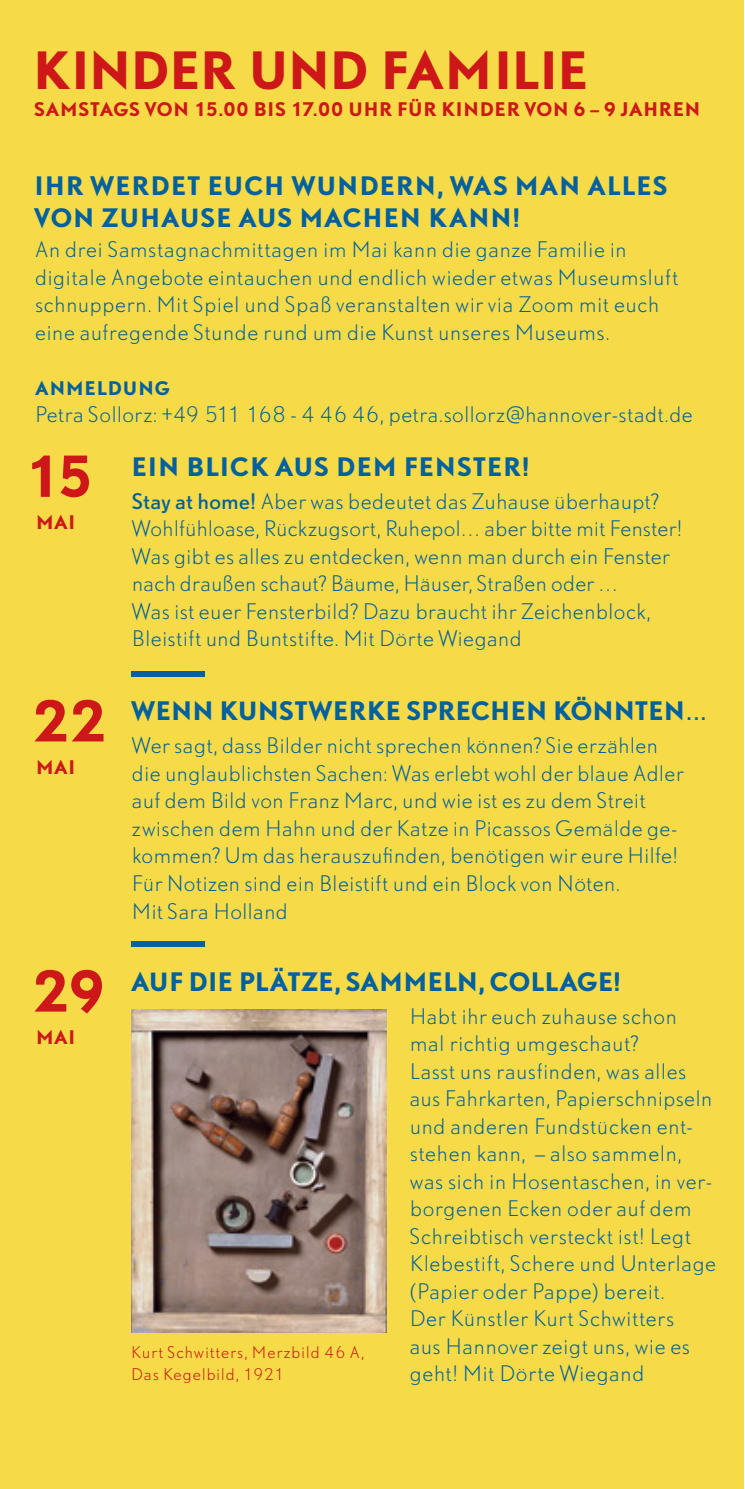
<style>
.page{position:relative;width:745px;height:1489px;background:#fff}
.page>*{position:absolute;margin:0;border:0;box-sizing:border-box;transform-origin:0 0}
.t1{font:700 52.5px "DTL Nobel T";color:#cd1719}
.t2{font:700 47.75px "DTL Nobel TOT";letter-spacing:.035em;color:#cd1719}
.t3{font:700 23.75px/32.5px "DTL Nobel T";letter-spacing:.01em;color:#00619e}
.t4{font:700 23.75px "DTL Nobel T";letter-spacing:-.015em;color:#00619e}
.t5{font:700 23.75px "DTL Nobel T";letter-spacing:-.01em;color:#00619e}
.t6{font:300 20px/27.5px "DTL Nobel TOT";letter-spacing:.015em;color:#00619e}
.t7{font:700 17.5px "DTL Nobel T";letter-spacing:.02em;color:#cd1719}
.t8{font:700 17.5px "DTL Nobel T";letter-spacing:.03em;color:#00619e}
.t9{font:300 15px/22.5px "DTL Nobel TOT";letter-spacing:.055em;color:#cd1719}
.s1{font-weight:400}
</style>
<div class="page">
<div style="left:0;top:0;width:743px;height:1488px;background:#f6da47"></div>
<div style="left:131px;top:671px;width:73px;height:5px;background:#00619e"></div>
<div style="left:131px;top:941px;width:73px;height:5px;background:#00619e"></div>
<img style="left:131px;top:1009px;width:255px;height:323px">
<h2 class="t2" style="left:34px;top:35px;width:554px">KINDER UND FAMILIE</h2>
<p class="t7" style="left:34px;top:97px;width:667px">SAMSTAGS VON 15.00 BIS 17.00 UHR FÜR KINDER VON 6 – 9 JAHREN</p>
<p class="t3" style="left:34px;top:168px;width:634px">IHR WERDET EUCH WUNDERN, WAS MAN ALLES<br>VON ZUHAUSE AUS MACHEN KANN!</p>
<p class="t6" style="left:35px;top:236px;width:644px">An drei Samstagnachmittagen im Mai kann die ganze Familie in digitale Angebote eintauchen und endlich wieder etwas Museumsluft schnuppern. Mit Spiel und Spaß veranstalten wir via Zoom mit euch eine aufregende Stunde rund um die Kunst unseres Museums.</p>
<p class="t8" style="left:35px;top:376px;width:136px">ANMELDUNG</p>
<p class="t6" style="left:35px;top:401px;width:658px">Petra Sollorz: +49 511 168 - 4 46 46, petra.sollorz@hannover-stadt.de</p>
<h1 class="t1" style="left:24px;top:440px;width:71px">15</h1>
<p class="t7" style="left:36px;top:510px;width:41px">MAI</p>
<p class="t3" style="left:131px;top:449px;width:399px">EIN BLICK AUS DEM FENSTER!</p>
<p class="t6" style="left:132px;top:487px;width:551px"><span class="s1">Stay at home!</span> Aber was bedeutet das Zuhause überhaupt?<br>Wohlfühloase, Rückzugsort, Ruhepol… aber bitte mit Fenster!<br>Was gibt es alles zu entdecken, wenn man durch ein Fenster nach draußen schaut? Bäume, Häuser, Straßen oder …<br>Was ist euer Fensterbild? Dazu braucht ihr Zeichenblock, Bleistift und Buntstifte. Mit Dörte Wiegand</p>
<h1 class="t1" style="left:32px;top:685px;width:75px">22</h1>
<p class="t7" style="left:36px;top:754px;width:41px">MAI</p>
<p class="t4" style="left:131px;top:695px;width:578px">WENN KUNSTWERKE SPRECHEN KÖNNTEN…</p>
<p class="t6" style="left:132px;top:731px;width:553px">Wer sagt, dass Bilder nicht sprechen können? Sie erzählen die unglaublichsten Sachen: Was erlebt wohl der blaue Adler auf dem Bild von Franz Marc, und wie ist es zu dem Streit zwischen dem Hahn und der Katze in Picassos Gemälde ge&shy;kommen? Um das herauszufinden, benötigen wir eure Hilfe!<br>Für Notizen sind ein Bleistift und ein Block von Nöten.<br>Mit Sara Holland</p>
<h1 class="t1" style="left:32px;top:955px;width:74px">29</h1>
<p class="t7" style="left:36px;top:1024px;width:41px">MAI</p>
<p class="t5" style="left:131px;top:965px;width:490px">AUF DIE PLÄTZE, SAMMELN, COLLAGE!</p>
<p class="t6" style="left:409px;top:1001px;width:308px">Habt ihr euch zuhause schon mal richtig umgeschaut?<br>Lasst uns rausfinden, was alles aus Fahrkarten, Papierschnipseln und anderen Fundstücken ent&shy;stehen kann, – also sammeln, was sich in Hosentaschen, in ver&shy;borgenen Ecken oder auf dem<br>Schreibtisch versteckt ist! Legt<br>Klebestift, Schere und Unterlage (Papier oder Pappe) bereit.<br>Der Künstler Kurt Schwitters<br>aus Hannover zeigt uns, wie es geht! Mit Dörte Wiegand</p>
<p class="t9" style="left:131px;top:1340px;width:234px">Kurt Schwitters, Merzbild 46 A,<br>Das Kegelbild, 1921</p>
</div>
